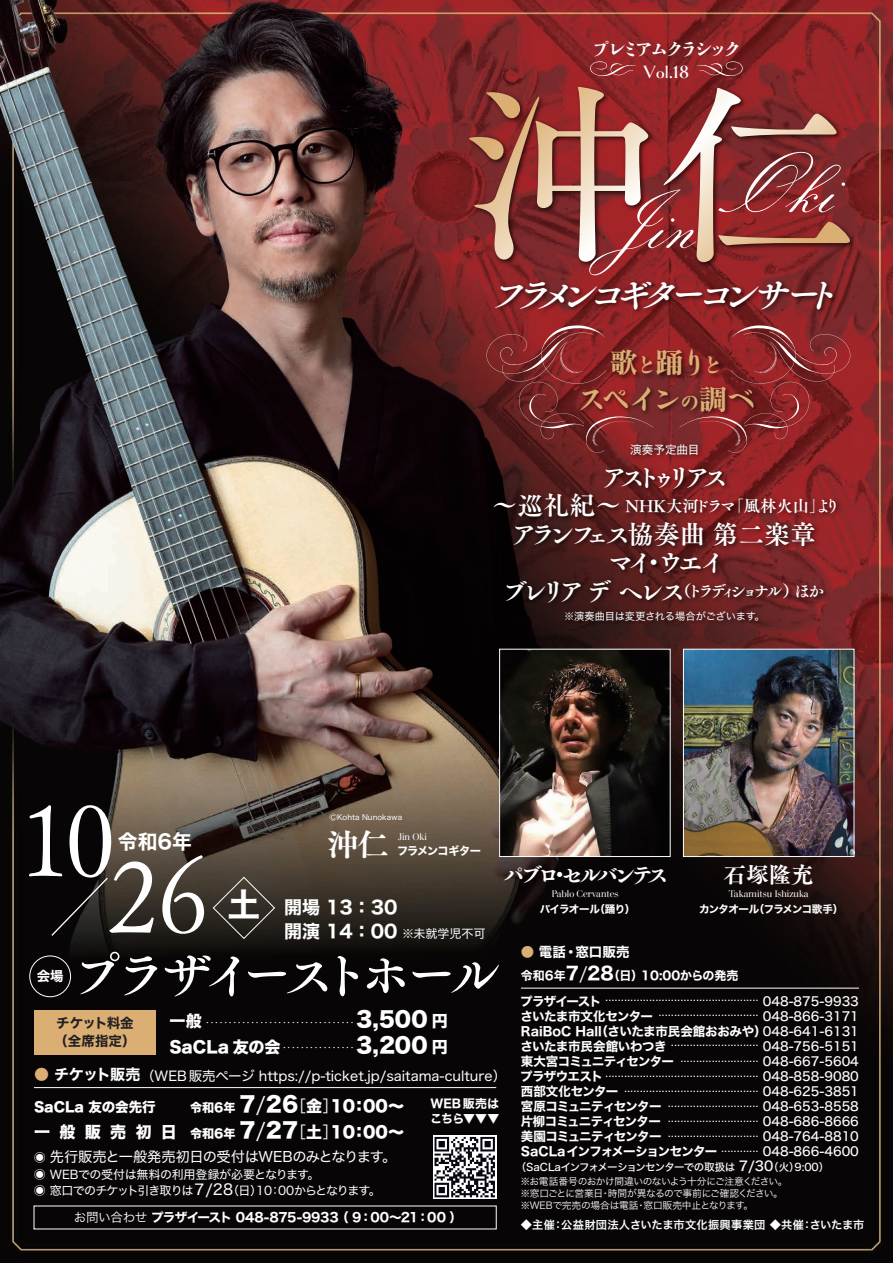
<style>
.page{position:relative;width:893px;height:1263px;background:#fff}
.page>*{position:absolute;margin:0;border:0;box-sizing:border-box;transform-origin:0 0}
.t1{font:101.85px "Tsuku A Old Min Pr 6 L";color:#fff}
.t2{font:91.35px "Sackers Italian Script Std";color:#fff}
.t3{font:52.65px "Tsuku A Old Min Pr 6 D";letter-spacing:-.19em;color:#fff}
.t4{font:italic 35.85px "Tsuku A Old Min Pr 6 B";color:#fff}
.t5{font:32.85px "Hiragino Sans W7";color:#fff}
.t6{font:31.2px "Tsuku A Old Min Pr 6 E";color:#fff}
.t7{font:28.95px "Matisse Hatsuhi Pro B";letter-spacing:-.145em;color:#dbaf74}
.t8{font:25.95px/28.5px "Tsuku A Old Min Pr 6 B";letter-spacing:-.16em;color:#fff;text-align:center}
.t9{font:25.95px "Tsuku A Old Min Pr 6 B";letter-spacing:-.345em;color:#fff}
.t10{font:22.5px "Tsuku A Old Min Pr 6 E";letter-spacing:-.215em;color:#fff}
.t11{font:21px/25.3px "Hiragino Sans W0";color:#fff}
.t12{font:19.8px "Hiragino Sans W7";color:#fff}
.t13{font:800 18.75px "Shuei Shogo M Sen";letter-spacing:-.22em;color:#fff}
.t14{font:700 18.75px "Goldenbook W01";color:#fff}
.t15{font:18px "Hiragino Sans W7";color:#fff}
.t16{font:16.2px "Tsuku A Old Min Pr 6 B";color:#fff}
.t17{font:16.2px "Tsuku A Old Min Pr 6 B";letter-spacing:-.27em;color:#fff}
.t18{font:16.05px/26px "Hiragino Sans W8";letter-spacing:.56em;color:#fff;text-align:right}
.t19{font:15px "Hiragino Sans W7";letter-spacing:-.05em;color:#fff}
.t20{font:14.25px "Hiragino Sans W4";letter-spacing:-.03em;color:#fff}
.t21{font:13.5px "Hiragino Sans W4";color:#fff}
.t22{font:13.5px/18px "Hiragino Sans W7";color:#231f20}
.t23{font:13.5px "Hiragino Sans W8";color:#fff}
.t24{font:13.5px "Hiragino Sans W7";color:#fff}
.t25{font:13.35px "Hiragino Sans W7";color:#fff}
.t26{font:12.6px "Hiragino Sans W7";letter-spacing:-.035em;color:#fff}
.t27{font:12.45px/15px "UD Shin Go C Oniz Pr 6 Ex L";color:#fff;text-align:right}
.t28{font:12.45px/15px "Hiragino Sans W7";letter-spacing:-.055em;color:#fff}
.t29{font:12.45px/15px "Hiragino Sans W5";color:#fff;text-align:justify}
.t30{font:12px/16.5px "Hiragino Sans W4";letter-spacing:-.055em;color:#fff}
.t31{font:12px/15px "Hiragino Sans W7";color:#fff}
.t32{font:12px "Hiragino Sans W4";letter-spacing:-.035em;color:#fff}
.t33{font:11.7px "Hiragino Sans W4";color:#fff}
.t34{font:11.25px "Hiragino Sans W6";letter-spacing:.025em;color:#fff}
.t35{font:11.25px "Hiragino Sans W7";letter-spacing:-.08em;color:#fff}
.t36{font:10.5px "Hiragino Sans W5";letter-spacing:-.065em;color:#fff}
.t37{font:10.5px "Hiragino Sans W7";letter-spacing:-.065em;color:#fff}
.t38{font:10.2px "Hiragino Sans W4";letter-spacing:-.02em;color:#fff}
.t39{font:9.75px/12px "Hiragino Sans W3";letter-spacing:-.04em;color:#fff}
.t40{font:9.6px "Walbaum 60 pt";letter-spacing:-.005em;color:#fff}
.t41{font:7.5px "Hiragino Sans W4";color:#fff}
.s1{font-size:20.85px}
.s2{font-size:25.95px}
.s3{color:#dbaf74}
.s4{font-family:"Hiragino Sans W8"}
.s5{font-size:12px}
.s6{font-size:21px}
.s7{font-family:"Hiragino Sans W3";font-size:21px}
.s8{font-family:"Hiragino Sans W3"}
.s9{font-size:15px}
.s10{font-family:"Koz Go Pr 6 N"}
.s11{font-size:18px}
.s12{font-family:"Hiragino Sans W3";font-size:18px}
.s13{font-size:13.5px}
</style>
<div class="page">
<img style="left:0;top:0;width:893px;height:1263px">
<img style="left:457px;top:69px;width:411px;height:274px">
<svg style="left:469px;top:87px;width:179px;height:175px;background:#9f534b"></svg>
<svg style="left:664px;top:88px;width:186px;height:174px;background:#93403e"></svg>
<img style="left:485px;top:272px;width:363px;height:62px">
<svg style="left:589px;top:61px;width:48px;height:16px"></svg>
<svg style="left:696px;top:61px;width:48px;height:16px"></svg>
<img style="left:653px;top:344px;width:26px;height:36px">
<div style="left:34px;top:1010px;width:122px;height:45px;background:#dbaf74"></div>
<svg style="left:433px;top:1135px;width:64px;height:64px"></svg>
<svg style="left:434px;top:1137px;width:61px;height:60px"></svg>
<hr style="left:34px;top:1087px;width:462px;height:1px;background:#fff">
<hr style="left:521px;top:988px;width:338px;height:1px;background:#fff">
<div style="left:29px;top:955px;width:42px;height:42px;border:1px solid #fff;border-radius:50%"></div>
<svg style="left:212px;top:876px;width:64px;height:64px;background:#3a352e"></svg>
<svg style="left:50px;top:876px;width:59px;height:61px;background:#1b1918"></svg>
<img style="left:626px;top:439px;width:81px;height:21px">
<img style="left:560px;top:622px;width:213px;height:10px">
<img style="left:685px;top:651px;width:167px;height:204px">
<img style="left:501px;top:651px;width:168px;height:204px">
<div style="left:683px;top:649px;width:171px;height:208px;border:1px solid #fff"></div>
<div style="left:499px;top:649px;width:172px;height:208px;border:1px solid #fff"></div>
<img style="left:488px;top:460px;width:358px;height:162px">
<img style="left:653px;top:380px;width:26px;height:44px">
<svg style="left:487px;top:325px;width:166px;height:128px;background:#7c2729"></svg>
<svg style="left:679px;top:325px;width:171px;height:128px;background:#87272a"></svg>
<h3 class="t13" style="left:591px;top:35px;width:152px">プレミアムクラシック</h3>
<h3 class="t14" style="left:644px;top:61px;width:47px">Vol.18</h3>
<h2 class="t2" style="left:723px;top:139px;width:113px">Oki</h2>
<h2 class="t2" style="left:611px;top:175px;width:93px">Ji n</h2>
<h3 class="t4" style="left:488px;top:262px;width:367px">フラメンコギターコンサート</h3>
<h3 class="t7" style="left:609px;top:344px;width:115px">歌<span class="s1">と</span>踊り<span class="s1">と</span></h3>
<h3 class="t7" style="left:577px;top:380px;width:180px">スペイン<span class="s1">の</span>調べ</h3>
<p class="t33" style="left:630px;top:439px;width:71px">演奏予定曲目</p>
<h3 class="t9" style="left:601px;top:454px;width:129px">アストゥリアス</h3>
<h3 class="t16" style="left:492px;top:491px;width:350px"><span class="s2">～巡礼紀～</span> NHK大河ドラマ「風林火山」より</h3>
<h3 class="t8" style="left:511px;top:519px;width:306px">アランフェス協奏曲 第二楽章マイ・ウエイ</h3>
<h3 class="t17" style="left:501px;top:576px;width:325px"><span class="s2">ブレリア デ ヘレス</span>（トラディショナル）ほか</h3>
<p class="t38" style="left:564px;top:607px;width:202px">※演奏曲目は変更される場合がございます。</p>
<h1 class="t1" style="left:20px;top:751px;width:98px">10</h1>
<h3 class="t12" style="left:118px;top:826px;width:75px">令和6年</h3>
<h1 class="t1" style="left:107px;top:807px;width:103px">26</h1>
<h3 class="t5" style="left:227px;top:879px;width:34px">土</h3>
<p class="t41" style="left:330px;top:810px;width:74px">ⒸKohta Nunokawa</p>
<h3 class="t6" style="left:327px;top:827px;width:63px">沖仁</h3>
<p class="t40" style="left:398px;top:828px;width:30px">Jin Oki</p>
<p class="t35" style="left:397px;top:842px;width:85px">フラメンコギター</p>
<h3 class="t15" style="left:284px;top:893px;width:115px">開場 13：30</h3>
<h3 class="t15" style="left:284px;top:917px;width:115px">開演 14：00</h3>
<p class="t32" style="left:402px;top:922px;width:85px">※未就学児不可</p>
<h3 class="t10" style="left:503px;top:862px;width:168px">パブロ・セルバンテス</h3>
<h3 class="t10" style="left:724px;top:862px;width:91px">石塚隆充</h3>
<p class="t40" style="left:551px;top:886px;width:68px">Pablo Cervantes</p>
<p class="t40" style="left:729px;top:886px;width:82px">Takamitsu Ishizuka</p>
<p class="t37" style="left:540px;top:900px;width:97px">バイラオール（踊り）</p>
<p class="t37" style="left:699px;top:900px;width:146px">カンタオール（フラメンコ歌手）</p>
<p class="t25" style="left:37px;top:965px;width:28px">会場</p>
<h3 class="t3" style="left:71px;top:928px;width:431px">プラザイーストホール</h3>
<p class="t22" style="left:54px;top:1015px;width:83px">チケット料金（全席指定）</p>
<p class="t19" style="left:34px;top:1062px;width:108px"><span class="s3">●</span> チケット販売</p>
<h3 class="t11" style="left:169px;top:1001px;width:280px"><sub>一般</sub> .................................<span class="s4">3,500</span> <sub>円<br>SaCLa</sub> <sub>友の会</sub>................<span class="s4">3,200</span> <sub>円</sub></h3>
<p class="t21" style="left:141px;top:1063px;width:366px">（WEB販売ページ https://p-ticket.jp/saitama-culture）</p>
<p class="t18" style="left:34px;top:1093px;width:372px"><span class="s5">令和6年</span> <span class="s6">7</span><span class="s7">/</span><span class="s6">26</span><span class="s8">［</span>金<span class="s8">］</span>10：00～<br>一般販売初日 <span class="s5">令和6年</span> <span class="s6">7</span><span class="s7">/</span><span class="s6">27</span><span class="s8">［</span>土<span class="s8">］</span>10：00～</p>
<p class="t23" style="left:34px;top:1100px;width:123px">SaCLa 友の会先行</p>
<p class="t20" style="left:34px;top:1144px;width:364px"><span class="s5">◉</span> 先行販売と一般発売初日の受付はWEBのみとなります。</p>
<p class="t30" style="left:34px;top:1165px;width:348px">◉ WEBでの受付は無料の利用登録が必要となります。<br>◉ 窓口でのチケット引き取りは<span class="s9">７/28</span>（日）10：00からとなります。</p>
<p class="t31" style="left:430px;top:1096px;width:71px">WEB販売はこちら<span class="s10">▼▼▼</span></p>
<p class="t26" style="left:74px;top:1207px;width:390px"><span class="s8">お問い合わせ</span>プラザイースト 048-875-9933 （ 9：00～21：00 ）</p>
<p class="t24" style="left:521px;top:941px;width:110px"><span class="s3">●</span> 電話・窓口販売</p>
<p class="t31" style="left:521px;top:969px;width:219px">令和6年<span class="s11">7</span><span class="s12">/</span><span class="s11">28</span>（日）10:00からの発売</p>
<p class="t28" style="left:520px;top:994px;width:248px">プラザイースト<br>さいたま市文化センター<br>RaiBoC Hall（さいたま市民会館おおみや）さいたま市民会館いわつき<br>東大宮コミュニティセンター<br>プラザウエスト<br>西部文化センター<br>宮原コミュニティセンター<br>片柳コミュニティセンター<br>美園コミュニティセンター<br>SaCLa インフォメーションセンター</p>
<p class="t29" style="left:763px;top:993px;width:98px">048-875-9933<br>048-866-3171<br>048-641-6131<br>048-756-5151<br>048-667-5604<br>048-858-9080<br>048-625-3851<br>048-653-8558<br>048-686-8666<br>048-764-8810<br>048-866-4600</p>
<p class="t27" style="left:605px;top:988px;width:155px">................................................. ................................</p>
<p class="t27" style="left:605px;top:1033px;width:155px">............................ ......................... ................................................. ........................................... ............................. ............................. .............................<br>............</p>
<p class="t36" style="left:516px;top:1157px;width:315px">（SaCLaインフォメーションセンターでの取扱は <span class="s13">7/30</span>（火）9:00）</p>
<p class="t39" style="left:520px;top:1175px;width:269px">※お電話番号のおかけ間違いのないよう十分にご注意ください。※窓口ごとに営業日・時間が異なるので事前にご確認ください。※WEBで完売の場合は電話・窓口販売中止となります。</p>
<p class="t34" style="left:521px;top:1214px;width:345px">◆主催：公益財団法人さいたま市文化振興事業団 ◆共催：さいたま市</p>
</div>
